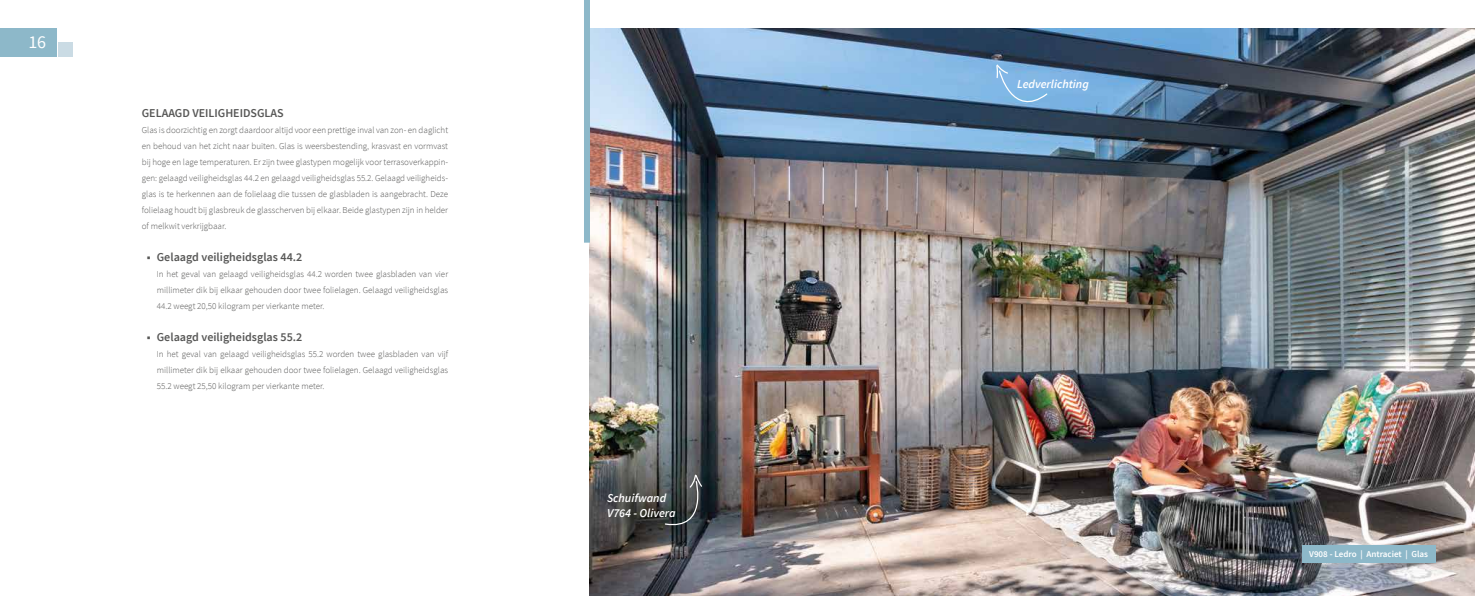
<style>
.page{position:relative;width:1475px;height:596px;background:#fff}
.page>*{position:absolute;margin:0;border:0;box-sizing:border-box;transform-origin:0 0}
.t1{font:18px "Source Sans Pro";color:#fff}
.t2{font:600 12px "Source Sans Pro";color:#575756}
.t3{font:italic 600 12px/15px "Source Sans Pro";color:#fff}
.t4{font:300 9px/16px "Source Sans Pro";color:#575756;text-align:justify}
.t5{font:600 9px "Source Sans Pro";color:#fff}
</style>
<div class="page">
<div style="left:0;top:28px;width:57px;height:29px;background:#8db8c9"></div>
<div style="left:59px;top:43px;width:14px;height:14px;background:#cadbe4"></div>
<img style="left:590px;top:28px;width:884px;height:567px">
<div style="left:584px;top:0;width:6px;height:242px;background:#8db8c9"></div>
<div style="left:1301px;top:544px;width:133px;height:17px;background:#8db8c9"></div>
<svg style="left:995px;top:64px;width:53px;height:56px;background:#6d99c0"></svg>
<svg style="left:664px;top:473px;width:44px;height:57px;background:#3d4446"></svg>
<h1 class="t1" style="left:28px;top:31px;width:19px">16</h1>
<h2 class="t2" style="left:142px;top:105px;width:143px">GELAAGD VEILIGHEIDSGLAS</h2>
<p class="t4" style="left:142px;top:122px;width:308px">Glas is doorzichtig en zorgt daardoor altijd voor een prettige inval van zon- en daglicht en behoud van het zicht naar buiten. Glas is weersbestending, krasvast en vormvast bij hoge en lage temperaturen. Er zijn twee glastypen mogelijk voor terrasoverkappin&shy;gen: gelaagd veiligheidsglas 44.2 en gelaagd veiligheidsglas 55.2. Gelaagd veiligheids&shy;glas is te herkennen aan de folielaag die tussen de glasbladen is aangebracht. Deze folielaag houdt bij glasbreuk de glasscherven bij elkaar. Beide glastypen zijn in helder of melkwit verkrijgbaar.</p>
<h2 class="t2" style="left:147px;top:249px;width:157px">■ Gelaagd veiligheidsglas 44.2</h2>
<p class="t4" style="left:157px;top:266px;width:293px">In het geval van gelaagd veiligheidsglas 44.2 worden twee glasbladen van vier millimeter dik bij elkaar gehouden door twee folielagen. Gelaagd veiligheidsglas 44.2 weegt 20,50 kilogram per vierkante meter.</p>
<h2 class="t2" style="left:147px;top:329px;width:157px">■ Gelaagd veiligheidsglas 55.2</h2>
<p class="t4" style="left:157px;top:346px;width:293px">In het geval van gelaagd veiligheidsglas 55.2 worden twee glasbladen van vijf millimeter dik bij elkaar gehouden door twee folielagen. Gelaagd veiligheidsglas 55.2 weegt 25,50 kilogram per vierkante meter.</p>
<h2 class="t3" style="left:607px;top:490px;width:70px">Schuifwand<br>V764 - Olivera</h2>
<h2 class="t3" style="left:1017px;top:77px;width:73px">Ledverlichting</h2>
<p class="t5" style="left:1308px;top:548px;width:120px">V908 - Ledro | Antraciet | Glas</p>
</div>
